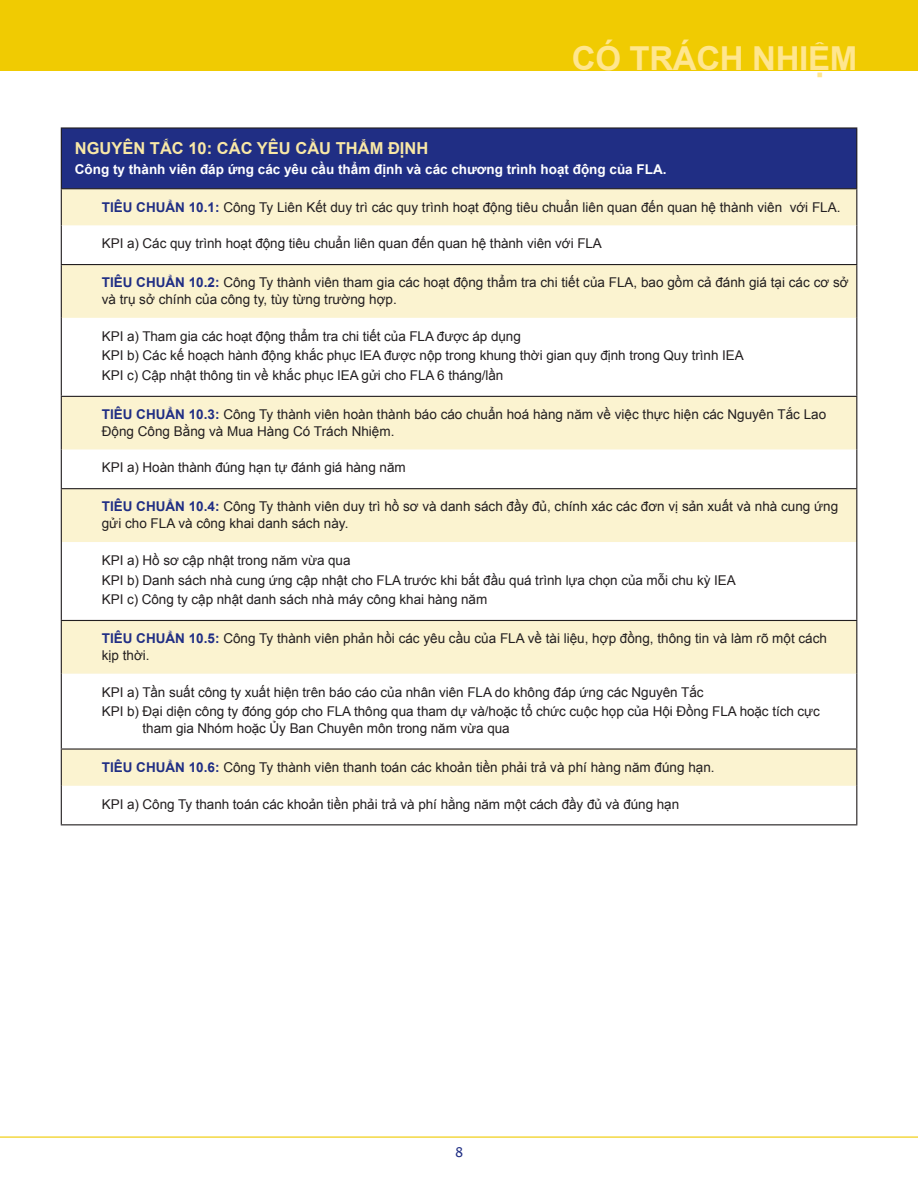
<style>
.page{position:relative;width:918px;height:1188px;background:#fff}
.page>*{position:absolute;margin:0;border:0;box-sizing:border-box;transform-origin:0 0}
.t1{font:700 33px "Arial";letter-spacing:-.01em;color:#ffe68f}
.t2{font:700 16.5px "Arial";color:#f9e8a6}
.t3{font:13.5px/19.8px "Arial";letter-spacing:-.005em;color:#231f20}
.t4{font:700 13.5px "Arial";color:#fff}
.t5{font:13.5px "Lucida Sans";color:#202e84}
.s1{font-weight:700;color:#202e84}
</style>
<div class="page">
<div style="left:0;top:0;width:918px;height:71px;background:#f0cb02"></div>
<hr style="left:0;top:1137px;width:918px;height:1px;background:#f0cb02">
<div style="left:61px;top:128px;width:796px;height:61px;background:#202e84"></div>
<div style="left:62px;top:189px;width:794px;height:37px;background:#fbf3d0"></div>
<svg style="left:62px;top:265px;width:794px;height:521px"></svg>
<hr style="left:61px;top:127px;width:796px;height:2px;background:#231f20">
<hr style="left:61px;top:129px;width:1px;height:59px;background:#231f20">
<hr style="left:61px;top:226px;width:1px;height:38px;background:#231f20">
<hr style="left:856px;top:226px;width:1px;height:38px;background:#231f20">
<hr style="left:61px;top:318px;width:1px;height:78px;background:#231f20">
<hr style="left:856px;top:318px;width:1px;height:78px;background:#231f20">
<hr style="left:61px;top:450px;width:1px;height:38px;background:#231f20">
<hr style="left:856px;top:450px;width:1px;height:38px;background:#231f20">
<hr style="left:61px;top:542px;width:1px;height:78px;background:#231f20">
<hr style="left:856px;top:542px;width:1px;height:78px;background:#231f20">
<hr style="left:61px;top:674px;width:1px;height:74px;background:#231f20">
<hr style="left:856px;top:674px;width:1px;height:74px;background:#231f20">
<hr style="left:61px;top:786px;width:1px;height:38px;background:#231f20">
<hr style="left:856px;top:786px;width:1px;height:38px;background:#231f20">
<hr style="left:61px;top:188px;width:796px;height:1px;background:#231f20">
<hr style="left:61px;top:189px;width:1px;height:37px;background:#231f20">
<hr style="left:856px;top:189px;width:1px;height:37px;background:#231f20">
<hr style="left:61px;top:264px;width:796px;height:1px;background:#231f20">
<hr style="left:61px;top:265px;width:1px;height:53px;background:#231f20">
<hr style="left:856px;top:265px;width:1px;height:53px;background:#231f20">
<hr style="left:61px;top:396px;width:796px;height:1px;background:#231f20">
<hr style="left:61px;top:397px;width:1px;height:53px;background:#231f20">
<hr style="left:856px;top:397px;width:1px;height:53px;background:#231f20">
<hr style="left:61px;top:488px;width:796px;height:1px;background:#231f20">
<hr style="left:61px;top:489px;width:1px;height:53px;background:#231f20">
<hr style="left:856px;top:489px;width:1px;height:53px;background:#231f20">
<hr style="left:61px;top:620px;width:796px;height:1px;background:#231f20">
<hr style="left:61px;top:621px;width:1px;height:53px;background:#231f20">
<hr style="left:856px;top:621px;width:1px;height:53px;background:#231f20">
<hr style="left:61px;top:748px;width:796px;height:2px;background:#231f20">
<hr style="left:61px;top:750px;width:1px;height:36px;background:#231f20">
<hr style="left:856px;top:750px;width:1px;height:36px;background:#231f20">
<hr style="left:61px;top:824px;width:796px;height:1px;background:#231f20">
<hr style="left:856px;top:129px;width:1px;height:59px;background:#231f20">
<h1 class="t1" style="left:572px;top:37px;width:287px">CÓ TRÁCH NHIỆM</h1>
<p class="t2" style="left:75px;top:137px;width:355px">NGUYÊN TẮC 10: CÁC YÊU CẦU THẨM ĐỊNH</p>
<p class="t4" style="left:75px;top:160px;width:593px">CÔNG TY THÀNH VIÊN ĐÁP ỨNG CÁC YÊU CẦU THẨM ĐỊNH VÀ CÁC CHƯƠNG TRÌNH HOẠT ĐỘNG CỦA FLA.</p>
<p class="t3" style="left:102px;top:197px;width:740px"><span class="s1">TIÊU CHUẨN 10.1:</span> Công Ty Liên Kết duy trì các quy trình hoạt động tiêu chuẩn liên quan đến quan hệ thành viên với FLA.</p>
<p class="t3" style="left:102px;top:234px;width:502px">KPI a) Các quy trình hoạt động tiêu chuẩn liên quan đến quan hệ thành viên với FLA</p>
<p class="t3" style="left:102px;top:275px;width:748px;line-height:16.5px"><span class="s1">TIÊU CHUẨN 10.2:</span> Công Ty thành viên tham gia các hoạt động thẩm tra chi tiết của FLA, bao gồm cả đánh giá tại các cơ sở và trụ sở chính của công ty, tùy từng trường hợp.</p>
<p class="t3" style="left:102px;top:326px;width:643px">KPI a) Tham gia các hoạt động thẩm tra chi tiết của FLA được áp dụng<br>KPI b) Các kế hoạch hành động khắc phục IEA được nộp trong khung thời gian quy định trong Quy trình IEA<br>KPI c) Cập nhật thông tin về khắc phục IEA gửi cho FLA 6 tháng/lần</p>
<p class="t3" style="left:102px;top:406px;width:726px;line-height:16.5px"><span class="s1">TIÊU CHUẨN 10.3:</span> Công Ty thành viên hoàn thành báo cáo chuẩn hoá hàng năm về việc thực hiện các Nguyên Tắc Lao<br>Động Công Bằng và Mua Hàng Có Trách Nhiệm.</p>
<p class="t3" style="left:102px;top:458px;width:305px">KPI a) Hoàn thành đúng hạn tự đánh giá hàng năm</p>
<p class="t3" style="left:102px;top:499px;width:738px;line-height:16.5px"><span class="s1">TIÊU CHUẨN 10.4:</span> Công Ty thành viên duy trì hồ sơ và danh sách đầy đủ, chính xác các đơn vị sản xuất và nhà cung ứng gửi cho FLA và công khai danh sách này.</p>
<p class="t3" style="left:102px;top:550px;width:635px">KPI a) Hồ sơ cập nhật trong năm vừa qua<br>KPI b) Danh sách nhà cung ứng cập nhật cho FLA trước khi bắt đầu quá trình lựa chọn của mỗi chu kỳ IEA<br>KPI c) Công ty cập nhật danh sách nhà máy công khai hàng năm</p>
<p class="t3" style="left:102px;top:630px;width:727px;line-height:16.5px"><span class="s1">TIÊU CHUẨN 10.5:</span> Công Ty thành viên phản hồi các yêu cầu của FLA về tài liệu, hợp đồng, thông tin và làm rõ một cách kịp thời.</p>
<p class="t3" style="left:102px;top:682px;width:720px">KPI a) Tần suất công ty xuất hiện trên báo cáo của nhân viên FLA do không đáp ứng các Nguyên Tắc<br>KPI b) Đại diện công ty đóng góp cho FLA thông qua tham dự và/hoặc tổ chức cuộc họp của Hội Đồng FLA hoặc tích cực</p>
<p class="t3" style="left:143px;top:718px;width:369px">tham gia Nhóm hoặc Ủy Ban Chuyên môn trong năm vừa qua</p>
<p class="t3" style="left:102px;top:757px;width:614px"><span class="s1">TIÊU CHUẨN 10.6:</span> Công Ty thành viên thanh toán các khoản tiền phải trả và phí hàng năm đúng hạn.</p>
<p class="t3" style="left:102px;top:794px;width:579px">KPI a) Công Ty thanh toán các khoản tiền phải trả và phí hằng năm một cách đầy đủ và đúng hạn</p>
<p class="t5" style="left:455px;top:1145px;width:10px">8</p>
</div>
